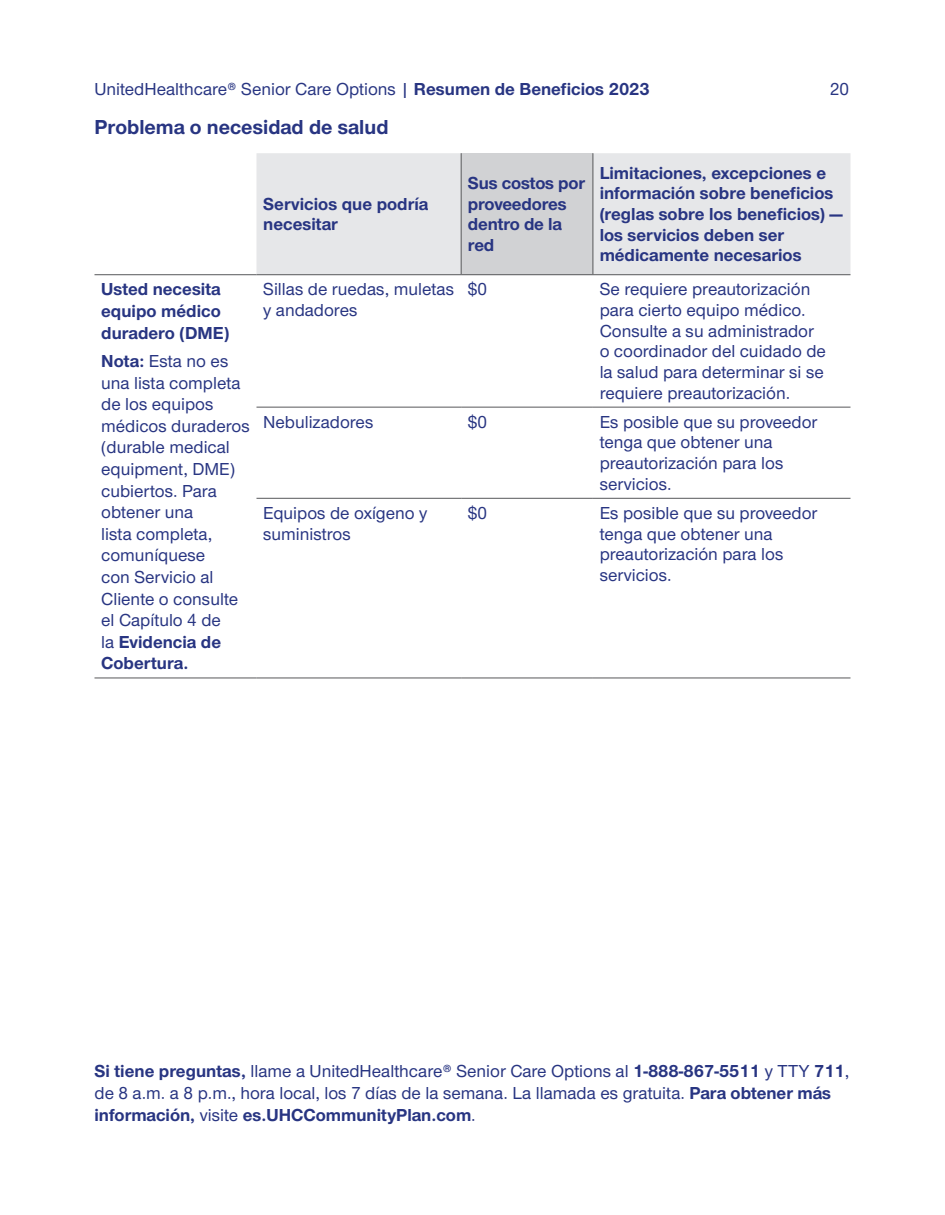
<style>
.page{position:relative;width:945px;height:1215px;background:#fff}
.page>*{position:absolute;margin:0;border:0;box-sizing:border-box;transform-origin:0 0}
.t1{font:700 21px "UHC Sans";color:#283582}
.t2{font:500 18px/21.6px "UHC Sans";color:#283582}
.t3{font:700 18px/20.7px "UHC Sans";color:#283582}
.s1{font-weight:700}
</style>
<div class="page">
<div style="left:256px;top:153px;width:594px;height:121px;background:#e6e7e9"></div>
<div style="left:461px;top:153px;width:132px;height:122px;background:#d1d2d4"></div>
<hr style="left:461px;top:153px;width:1px;height:121px;background:#57585a">
<hr style="left:593px;top:153px;width:1px;height:121px;background:#57585a">
<hr style="left:256px;top:274px;width:205px;height:1px;background:#57585a">
<hr style="left:461px;top:274px;width:132px;height:1px;background:#57585a">
<hr style="left:593px;top:274px;width:257px;height:1px;background:#57585a">
<hr style="left:256px;top:407px;width:205px;height:1px;background:#57585a">
<hr style="left:461px;top:407px;width:132px;height:1px;background:#57585a">
<hr style="left:593px;top:407px;width:257px;height:1px;background:#57585a">
<hr style="left:256px;top:498px;width:205px;height:1px;background:#57585a">
<hr style="left:461px;top:498px;width:132px;height:1px;background:#57585a">
<hr style="left:593px;top:498px;width:257px;height:1px;background:#57585a">
<hr style="left:256px;top:678px;width:205px;height:1px;background:#57585a">
<hr style="left:461px;top:678px;width:132px;height:1px;background:#57585a">
<hr style="left:593px;top:678px;width:257px;height:1px;background:#57585a">
<hr style="left:94px;top:274px;width:162px;height:1px;background:#57585a">
<hr style="left:94px;top:678px;width:162px;height:1px;background:#57585a">
<p class="t2" style="left:94px;top:77px;width:557px">UnitedHealthcare® Senior Care Options | <span class="s1">Resumen de Beneficios 2023</span></p>
<p class="t2" style="left:830px;top:77px;width:21px">20</p>
<p class="t1" style="left:94px;top:113px;width:296px">Problema o necesidad de salud</p>
<p class="t3" style="left:263px;top:193px;width:166px">Servicios que podría necesitar</p>
<p class="t3" style="left:468px;top:172px;width:119px">Sus costos por proveedores dentro de la red</p>
<p class="t3" style="left:600px;top:162px;width:245px">Limitaciones, excepciones e información sobre beneficios (reglas sobre los beneficios) — los servicios deben ser médicamente necesarios</p>
<p class="t3" style="left:101px;top:278px;width:130px;line-height:21.6px">Usted necesita equipo médico duradero (DME)</p>
<p class="t2" style="left:101px;top:349px;width:150px"><span class="s1">Nota:</span> Esta no es una lista completa de los equipos médicos duraderos (durable medical equipment, DME) cubiertos. Para obtener una<br>lista completa, comuníquese<br>con Servicio al<br>Cliente o consulte el Capítulo 4 de<br>la <span class="s1">Evidencia de<br>Cobertura.</span></p>
<p class="t2" style="left:263px;top:278px;width:192px;line-height:20.7px">Sillas de ruedas, muletas y andadores</p>
<p class="t2" style="left:468px;top:278px;width:21px">$0</p>
<p class="t2" style="left:600px;top:278px;width:228px;line-height:20.7px">Se requiere preautorización para cierto equipo médico.<br>Consulte a su administrador o coordinador del cuidado de la salud para determinar si se requiere preautorización.</p>
<p class="t2" style="left:263px;top:410px;width:112px">Nebulizadores</p>
<p class="t2" style="left:468px;top:410px;width:21px">$0</p>
<p class="t2" style="left:600px;top:411px;width:219px;line-height:20.7px">Es posible que su proveedor tenga que obtener una preautorización para los servicios.</p>
<p class="t2" style="left:263px;top:502px;width:166px;line-height:20.7px">Equipos de oxígeno y suministros</p>
<p class="t2" style="left:468px;top:501px;width:21px">$0</p>
<p class="t2" style="left:600px;top:502px;width:219px;line-height:20.7px">Es posible que su proveedor tenga que obtener una preautorización para los servicios.</p>
<p class="t2" style="left:94px;top:1060px;width:756px"><span class="s1">Si tiene preguntas,</span> llame a UnitedHealthcare® Senior Care Options al <span class="s1">1-888-867-5511</span> y TTY <span class="s1">711</span>, de 8 a.m. a 8 p.m., hora local, los 7 días de la semana. La llamada es gratuita. <span class="s1">Para obtener más información,</span> visite <span class="s1">es.UHCCommunityPlan.com</span>.</p>
</div>
